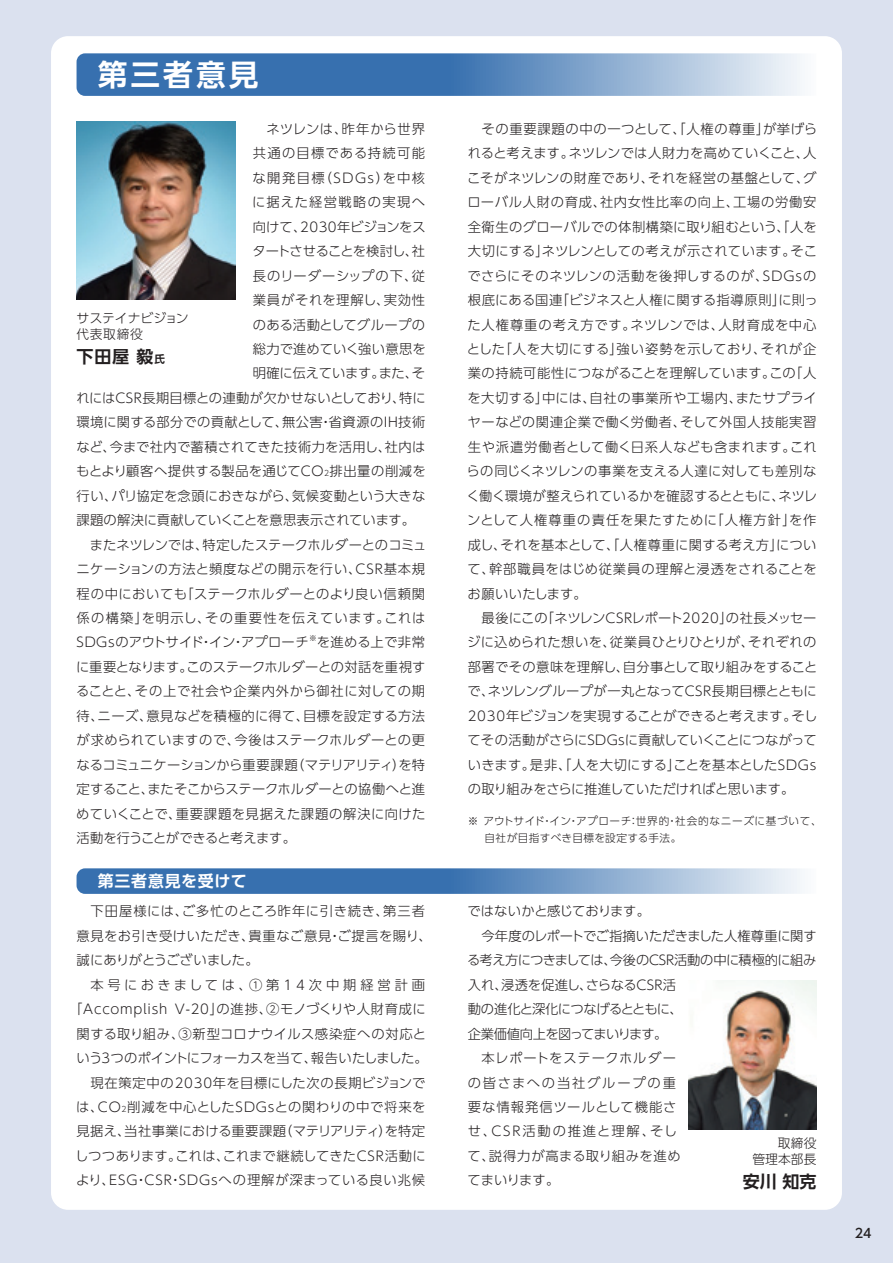
<style>
.page{position:relative;width:893px;height:1263px;background:#fff}
.page>*{position:absolute;margin:0;border:0;box-sizing:border-box;transform-origin:0 0}
.t1{font:700 29.7px "UD Shin Go Pro De";letter-spacing:.1em;color:#fff}
.t2{font:700 16.95px "UD Shin Go Pro De";letter-spacing:.025em;color:#231f20}
.t3{font:700 15.9px "UD Shin Go Pro De";letter-spacing:.045em;color:#fff}
.t4{font:300 13.35px/24.5px "UD Shin Go Pro";letter-spacing:.02em;color:#231f20;text-align:justify}
.t5{font:300 13.35px/24.5px "UD Shin Go Pro";letter-spacing:.04em;color:#231f20}
.t6{font:300 13.35px "UD Shin Go Pro";letter-spacing:-.01em;color:#231f20}
.t7{font:300 13.35px "UD Shin Go Pro";letter-spacing:-.045em;color:#231f20}
.t8{font:300 13.35px "UD Shin Go Pro";letter-spacing:.14em;color:#231f20}
.t9{font:300 13.35px "UD Shin Go Pro";letter-spacing:.05em;color:#231f20}
.t10{font:300 13.35px "UD Shin Go Pro";letter-spacing:.065em;color:#231f20}
.t11{font:300 13.35px "UD Shin Go Pro";letter-spacing:.075em;color:#231f20}
.t12{font:300 13.35px "UD Shin Go Pro";letter-spacing:-.05em;color:#231f20}
.t13{font:300 13.35px "UD Shin Go Pro";letter-spacing:.07em;color:#231f20}
.t14{font:300 13.35px "UD Shin Go Pro";color:#231f20}
.t15{font:300 13.35px "UD Shin Go Pro";letter-spacing:-.02em;color:#231f20}
.t16{font:300 13.35px "UD Shin Go Pro";letter-spacing:.045em;color:#231f20}
.t17{font:300 13.35px "UD Shin Go Pro";letter-spacing:.11em;color:#231f20}
.t18{font:300 13.35px "UD Shin Go Pro";letter-spacing:-.065em;color:#231f20}
.t19{font:300 13.35px "UD Shin Go Pro";letter-spacing:-.015em;color:#231f20}
.t20{font:300 13.35px "UD Shin Go Pro";letter-spacing:.095em;color:#231f20}
.t21{font:300 13.35px "UD Shin Go Pro";letter-spacing:.105em;color:#231f20}
.t22{font:300 12.75px/15.9px "UD Shin Go Pro";letter-spacing:.01em;color:#231f20}
.t23{font:500 12.75px "UD Shin Go Pro";color:#231f20}
.t24{font:300 10.65px/17px "UD Shin Go Pro";letter-spacing:.045em;color:#231f20}
.t25{font:300 7.8px "UD Shin Go Pro";color:#231f20}
.s1{font-size:7.8px}
.s2{font-size:10.5px}
</style>
<div class="page">
<div style="left:1px;top:0;width:892px;height:1263px;background:#dbe1ef"></div>
<div style="left:51px;top:36px;width:791px;height:1174px;background:#fff;border-radius:17px"></div>
<img style="left:77px;top:121px;width:159px;height:179px">
<svg style="left:77px;top:868px;width:725px;height:26px;background:#6792c2"></svg>
<svg style="left:77px;top:53px;width:725px;height:43px;background:#6691c1"></svg>
<img style="left:689px;top:981px;width:127px;height:148px">
<h1 class="t1" style="left:98px;top:51px;width:162px">第三者意見</h1>
<p class="t4" style="left:266px;top:116px;width:160px">ネツレンは、昨年から世界</p>
<p class="t20" style="left:253px;top:143px;width:174px">共通の目標である持続可能</p>
<p class="t17" style="left:253px;top:167px;width:174px">な開発目標（SDGs）を中核</p>
<p class="t21" style="left:252px;top:191px;width:174px">に据えた経営戦略の実現へ</p>
<p class="t14" style="left:253px;top:216px;width:174px">向けて、2030年ビジョンをス</p>
<p class="t18" style="left:252px;top:240px;width:174px">タートさせることを検討し、社</p>
<p class="t10" style="left:253px;top:265px;width:174px">長のリーダーシップの下、従</p>
<p class="t10" style="left:253px;top:289px;width:174px">業員がそれを理解し、実効性</p>
<p class="t4" style="left:253px;top:312px;width:174px">のある活動としてグループの</p>
<p class="t4" style="left:253px;top:336px;width:174px">総力で進めていく強い意思を</p>
<p class="t19" style="left:253px;top:363px;width:174px">明確に伝えています。また、そ</p>
<p class="t4" style="left:76px;top:385px;width:351px">れにはCSR長期目標との連動が欠かせないとしており、特に</p>
<p class="t4" style="left:77px;top:410px;width:350px">環境に関する部分での貢献として、無公害・省資源のIH技術</p>
<p class="t4" style="left:76px;top:434px;width:351px">など、今まで社内で蓄積されてきた技術力を活用し、社内は</p>
<p class="t4" style="left:76px;top:458px;width:351px">もとより顧客へ提供する製品を通じてCO<span class="s1">2</span>排出量の削減を</p>
<p class="t4" style="left:77px;top:483px;width:350px">行い、パリ協定を念頭におきながら、気候変動という大きな</p>
<p class="t6" style="left:77px;top:509px;width:340px">課題の解決に貢献していくことを意思表示されています。</p>
<p class="t6" style="left:90px;top:534px;width:338px">またネツレンでは、特定したステークホルダーとのコミュ</p>
<p class="t9" style="left:76px;top:558px;width:350px">ニケーションの方法と頻度などの開示を行い、CSR基本規</p>
<p class="t4" style="left:77px;top:581px;width:350px">程の中においても「ステークホルダーとのより良い信頼関</p>
<p class="t11" style="left:77px;top:607px;width:350px">係の構築」を明示し、その重要性を伝えています。これは</p>
<p class="t4" style="left:77px;top:630px;width:234px">SDGsのアウトサイド・イン・アプローチ</p>
<p class="t25" style="left:309px;top:632px;width:9px">※</p>
<p class="t22" style="left:76px;top:309px;width:114px">サステイナビジョン代表取締役</p>
<p class="t2" style="left:77px;top:342px;width:90px">下田屋 毅<span class="s2">氏</span></p>
<p class="t4" style="left:76px;top:630px;width:351px;text-indent:241px">を進める上で非常に重要となります。このステークホルダーとの対話を重視することと、その上で社会や企業内外から御社に対しての期待、ニーズ、意見などを積極的に得て、目標を設定する方法が求められていますので、今後はステークホルダーとの更なるコミュニケーションから重要課題（マテリアリティ）を特定すること、またそこからステークホルダーとの協働へと進めていくことで、重要課題を見据えた課題の解決に向けた活動を行うことができると考えます。</p>
<p class="t3" style="left:98px;top:868px;width:150px">第三者意見を受けて</p>
<p class="t5" style="left:77px;top:899px;width:357px;text-indent:14px">下田屋様には、ご多忙のところ昨年に引き続き、第三者意見をお引き受けいただき、貴重なご意見・ご提言を賜り、誠にありがとうございました。</p>
<p class="t5" style="left:69px;top:972px;width:360px;text-align:right">本号におきましては、①第14次中期経営計画「Accomplish V-20」の進捗、②モノづくりや人財育成に関する取り組み、③新型コロナウイルス感染症への対応という３つのポイントにフォーカスを当て、報告いたしました。現在策定中の2030年を目標にした次の長期ビジョンで<br>は、CO<span class="s1">２</span>削減を中心としたSDGsとの関わりの中で将来を見据え、当社事業における重要課題（マテリアリティ）を特定しつつあります。これは、これまで継続してきたCSR活動により、ESG・CSR・SDGsへの理解が深まっている良い兆候</p>
<p class="t4" style="left:467px;top:116px;width:353px;text-indent:15px">その重要課題の中の一つとして、「人権の尊重」が挙げられると考えます。ネツレンでは人財力を高めていくこと、人こそがネツレンの財産であり、それを経営の基盤として、グローバル人財の育成、社内女性比率の向上、工場の労働安全衛生のグローバルでの体制構築に取り組むという、「人を大切にする」ネツレンとしての考えが示されています。そこでさらにそのネツレンの活動を後押しするのが、SDGsの根底にある国連「ビジネスと人権に関する指導原則」に則った人権尊重の考え方です。ネツレンでは、人財育成を中心とした「人を大切にする」強い姿勢を示しており、それが企業の持続可能性につながることを理解しています。この「人を大切する」中には、自社の事業所や工場内、またサプライヤーなどの関連企業で働く労働者、そして外国人技能実習生や派遣労働者として働く日系人なども含まれます。これらの同じくネツレンの事業を支える人達に対しても差別なく働く環境が整えられているかを確認するとともに、ネツレンとして人権尊重の責任を果たすために「人権方針」を作成し、それを基本として、「人権尊重に関する考え方」について、幹部職員をはじめ従業員の理解と浸透をされることをお願いいたします。</p>
<p class="t4" style="left:467px;top:605px;width:352px;text-indent:14px">最後にこの「ネツレンCSRレポート2020」の社長メッセージに込められた想いを、従業員ひとりひとりが、それぞれの部署でその意味を理解し、自分事として取り組みをすることで、ネツレングループが一丸となってCSR長期目標とともに2030年ビジョンを実現することができると考えます。そしてその活動がさらにSDGsに貢献していくことにつながっていきます。是非、「人を大切にする」ことを基本としたSDGsの取り組みをさらに推進していただければと思います。</p>
<p class="t24" style="left:485px;top:812px;width:339px;text-indent:-17px">※ アウトサイド・イン・アプローチ：世界的・社会的なニーズに基づいて、自社が目指すべき目標を設定する手法。</p>
<p class="t15" style="left:467px;top:900px;width:184px">ではないかと感じております。</p>
<p class="t6" style="left:482px;top:925px;width:337px">今年度のレポートでご指摘いただきました人権尊重に関す</p>
<p class="t7" style="left:467px;top:949px;width:351px">る考え方につきましては、今後のCSR活動の中に積極的に組み</p>
<p class="t6" style="left:468px;top:974px;width:210px">入れ、浸透を促進し、さらなるCSR活</p>
<p class="t7" style="left:468px;top:998px;width:217px">動の進化と深化につなげるとともに、</p>
<p class="t12" style="left:468px;top:1023px;width:201px">企業価値向上を図ってまいります。</p>
<p class="t16" style="left:482px;top:1047px;width:196px">本レポートをステークホルダー</p>
<p class="t8" style="left:468px;top:1072px;width:210px">の皆さまへの当社グループの重</p>
<p class="t13" style="left:468px;top:1096px;width:210px">要な情報発信ツールとして機能さ</p>
<p class="t8" style="left:468px;top:1120px;width:211px">せ、CSR活動の推進と理解、そし</p>
<p class="t4" style="left:467px;top:1143px;width:215px">て、説得力が高まる取り組みを進め</p>
<p class="t4" style="left:467px;top:1167px;width:93px">てまいります。</p>
<p class="t22" style="left:752px;top:1134px;width:66px;text-align:right">取締役<br>管理本部長</p>
<p class="t2" style="left:743px;top:1167px;width:75px">安川 知克</p>
<p class="t23" style="left:855px;top:1223px;width:18px">24</p>
</div>
